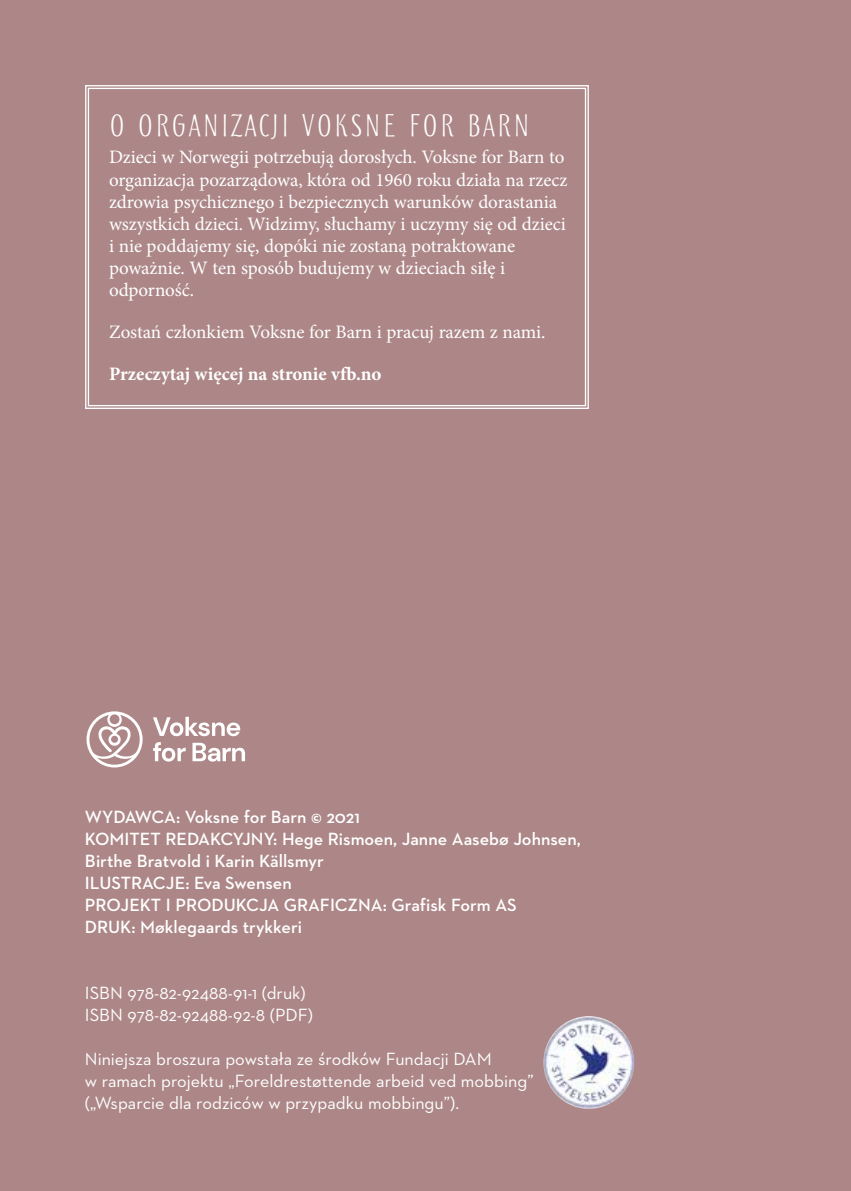
<style>
.page{position:relative;width:851px;height:1191px;background:#fff}
.page>*{position:absolute;margin:0;border:0;box-sizing:border-box;transform-origin:0 0}
.t1{font:36px "ST Sans Ex Cd S Bd";letter-spacing:.04em;color:#fff}
.t2{font:19px/22px "Minion Pro";letter-spacing:-.005em;color:#fff}
.t3{font:700 19px "Minion Pro";letter-spacing:-.005em;color:#fff}
.t4{font:18px/22px "Neutraface 2 Text";color:#fff}
.t5{font:600 18px/22px "Neutraface 2 Text";color:#fff}
</style>
<div class="page">
<div style="left:0;top:0;width:850px;height:1191px;background:#ad8787"></div>
<img style="left:543px;top:1016px;width:91px;height:92px">
<svg style="left:85px;top:85px;width:504px;height:324px"></svg>
<div style="left:88px;top:88px;width:498px;height:318px;border:1px solid #fff"></div>
<svg style="left:86px;top:711px;width:57px;height:56px"></svg>
<svg style="left:153px;top:717px;width:87px;height:19px"></svg>
<svg style="left:153px;top:742px;width:33px;height:19px"></svg>
<svg style="left:192px;top:742px;width:53px;height:19px"></svg>
<h1 class="t1" style="left:109px;top:107px;width:422px">O ORGANIZACJI VOKSNE FOR BARN</h1>
<p class="t2" style="left:109px;top:146px;width:460px">Dzieci w Norwegii potrzebują dorosłych. Voksne for Barn to organizacja pozarządowa, która od 1960 roku działa na rzecz zdrowia psychicznego i bezpiecznych warunków dorastania wszystkich dzieci. Widzimy, słuchamy i uczymy się od dzieci i nie poddajemy się, dopóki nie zostaną potraktowane poważnie. W ten sposób budujemy w dzieciach siłę i odporność.</p>
<p class="t2" style="left:109px;top:320px;width:438px">Zostań członkiem Voksne for Barn i pracuj razem z nami.</p>
<p class="t3" style="left:109px;top:360px;width:274px">Przeczytaj więcej na stronie vfb.no</p>
<p class="t5" style="left:85px;top:805px;width:497px">WYDAWCA: Voksne for Barn © 2021<br>KOMITET REDAKCYJNY: Hege Rismoen, Janne Aasebø Johnsen, Birthe Bratvold i Karin Källsmyr<br>ILUSTRACJE: Eva Swensen<br>PROJEKT I PRODUKCJA GRAFICZNA: Grafisk Form AS<br>DRUK: Møklegaards trykkeri</p>
<p class="t4" style="left:85px;top:981px;width:230px">ISBN 978-82-92488-91-1 (druk)<br>ISBN 978-82-92488-92-8 (PDF)</p>
<p class="t4" style="left:85px;top:1047px;width:450px">Niniejsza broszura powstała ze środków Fundacji DAM<br>w ramach projektu „Foreldrestøttende arbeid ved mobbing” („Wsparcie dla rodziców w przypadku mobbingu”).</p>
</div>
